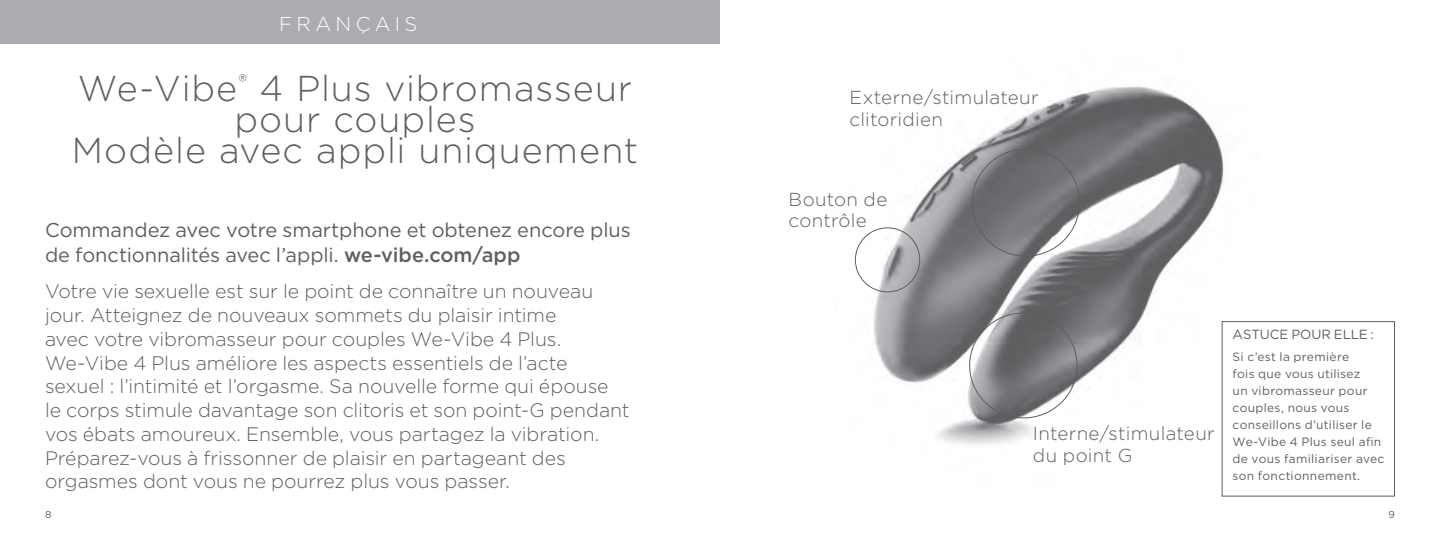
<style>
.page{position:relative;width:1440px;height:540px;background:#fff}
.page>*{position:absolute;margin:0;border:0;box-sizing:border-box;transform-origin:0 0}
.Level_1_Head{font:300 36px/31.2px "Gotham";letter-spacing:.025em;color:#5f5f62;text-align:center}
.Intro_Bold{font:20px/25px "Gotham";color:#5f5f62}
.t1{font:300 20px "Gotham";letter-spacing:.21em;color:#fff}
.Intro_Para_Smaller{font:300 19.5px/23.8px "Gotham";letter-spacing:-.005em;color:#5f5f62}
.Large_Diagram_label{font:300 18.75px/21.2px "Gotham";letter-spacing:.015em;color:#5f5f62}
.Box_Level_1_Head{font:13.25px "Gotham";letter-spacing:-.005em;color:#5f5f62}
.Box_body{font:12px/17px "Gotham";letter-spacing:.025em;color:#5f5f62}
.t2{font:10px "Gotham";color:#5f5f62}
.s1{font-weight:500}
</style>
<div class="page">
<div style="left:0;top:0;width:720px;height:43px;background:#abacb0"></div>
<img style="left:854px;top:87px;width:370px;height:410px">
<div style="left:855px;top:227px;width:65px;height:65px;border:1px solid #5f5f62;border-radius:50%"></div>
<div style="left:1222px;top:321px;width:173px;height:176px;border:1px solid #5f5f62"></div>
<p class="t1" style="left:279px;top:12px;width:140px">FRANÇAIS</p>
<p class="Level_1_Head" style="left:72px;top:71px;width:568px">We-Vibe<sup>®</sup> 4 Plus vibromasseur pour couples<br>Modèle avec appli uniquement</p>
<p class="Intro_Bold" style="left:45px;top:217px;width:587px">Commandez avec votre smartphone et obtenez encore plus de fonctionnalités avec l’appli. <span class="s1">we-vibe.com/app</span></p>
<p class="Intro_Para_Smaller" style="left:45px;top:279px;width:586px">Votre vie sexuelle est sur le point de connaître un nouveau jour. Atteignez de nouveaux sommets du plaisir intime<br>avec votre vibromasseur pour couples We-Vibe 4 Plus.<br>We-Vibe 4 Plus améliore les aspects essentiels de l’acte sexuel : l’intimité et l’orgasme. Sa nouvelle forme qui épouse<br>le corps stimule davantage son clitoris et son point-G pendant vos ébats amoureux. Ensemble, vous partagez la vibration.<br>Préparez-vous à frissonner de plaisir en partageant des orgasmes dont vous ne pourrez plus vous passer.</p>
<p class="Large_Diagram_label" style="left:850px;top:87px;width:190px">Externe/stimulateur clitoridien</p>
<p class="Large_Diagram_label" style="left:789px;top:188px;width:100px">Bouton de contrôle</p>
<p class="Large_Diagram_label" style="left:1033px;top:423px;width:183px">Interne/stimulateur du point G</p>
<p class="Box_Level_1_Head" style="left:1233px;top:326px;width:143px">ASTUCE POUR ELLE :</p>
<p class="Box_body" style="left:1233px;top:348px;width:153px">Si c’est la première<br>fois que vous utilisez<br>un vibromasseur pour couples, nous vous conseillons d’utiliser le<br>We-Vibe 4 Plus seul afin de vous familiariser avec son fonctionnement.</p>
<p class="t2" style="left:45px;top:508px;width:8px">8</p>
<p class="t2" style="left:1389px;top:508px;width:8px">9</p>
</div>
